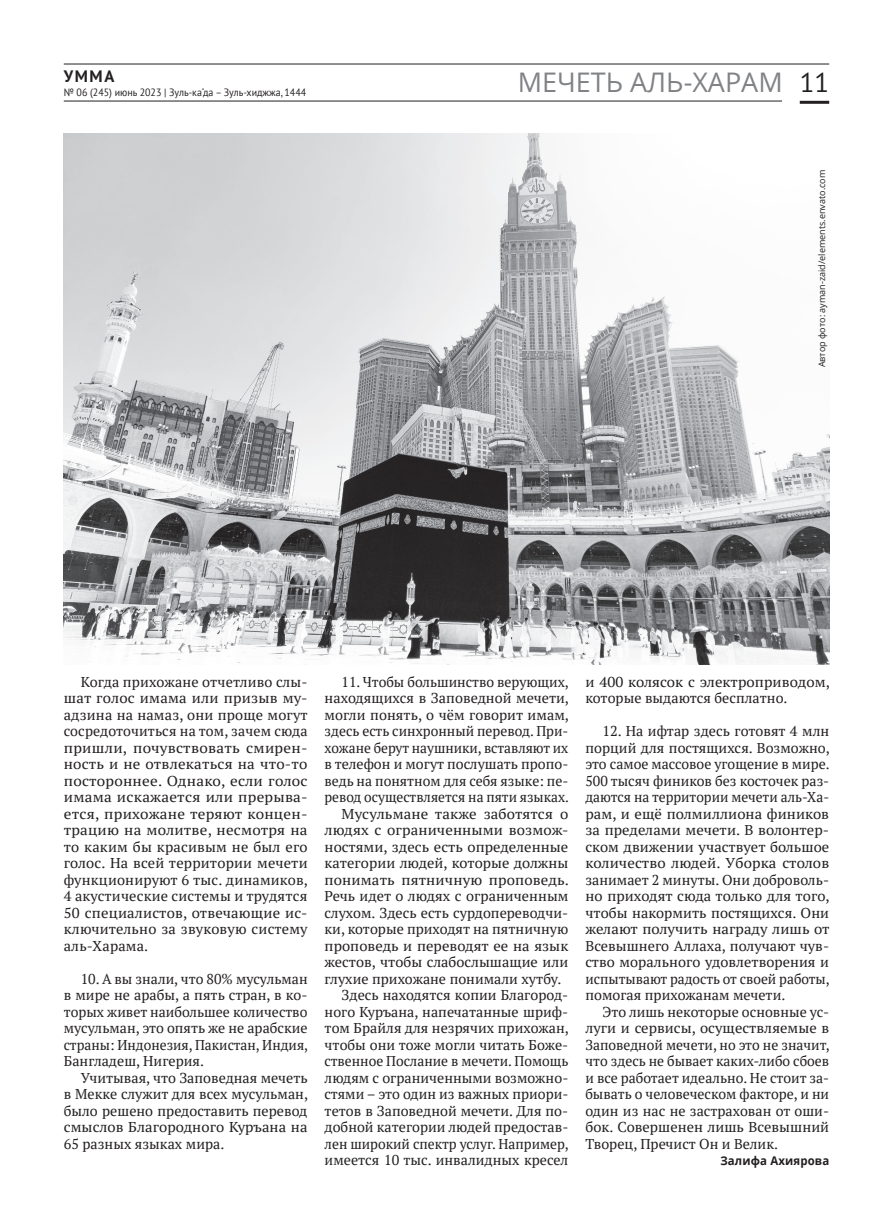
<style>
.page{position:relative;width:893px;height:1229px;background:#fff}
.page>*{position:absolute;margin:0;border:0;box-sizing:border-box;transform-origin:0 0}
.t1{font:27px "Open Sans";color:#808285}
.t2{font:700 16.5px "PT Sans";color:#231f20}
.t3{font:14.25px/16.5px "PT Serif";color:#231f20;text-align:justify}
.t4{font:14.25px/16.5px "PT Serif";color:#231f20;scale:1.05 1}
.t5{font:14.25px "PT Serif";color:#231f20;scale:.96 1}
.t6{font:14.25px "PT Serif";color:#231f20;scale:1.04 1}
.t7{font:700 12px "Open Sans";letter-spacing:.015em;color:#231f20;scale:.95 1}
.t8{font:10.5px "PT Sans";color:#231f20;scale:.95 1}
.t9{font:9px "Open Sans";letter-spacing:.005em;color:#231f20}
.s1{font-family:"PT Sans";color:#231f20}
</style>
<div class="page">
<hr style="left:64px;top:64px;width:765px;height:1px;background:#231f20">
<hr style="left:64px;top:101px;width:718px;height:1px;background:#231f20">
<hr style="left:800px;top:101px;width:29px;height:3px;background:#231f20">
<img style="left:64px;top:134px;width:765px;height:531px">
<p class="t2" style="left:64px;top:65px;width:52px">УММА</p>
<p class="t8" style="left:64px;top:85px;width:257px">№ 06 (245) июнь 2023 | Зуль-ка‘да – Зуль-хиджжа, 1444</p>
<h1 class="t1" style="left:518px;top:64px;width:313px">МЕЧЕТЬ АЛЬ-ХАРАМ <span class="s1">11</span></h1>
<p class="t9" style="left:816px;top:367px;width:199px;rotate:-90deg">Автор фото: ayman-zaid/elements.envato.com</p>
<p class="t3" style="left:64px;top:673px;width:246px;text-indent:17px">Когда прихожане отчетливо слы&shy;шат голос имама или призыв му&shy;адзина на намаз, они проще могут сосредоточиться на том, зачем сюда пришли, почувствовать смирен&shy;ность и не отвлекаться на что-то постороннее. Однако, если голос имама искажается или прерыва&shy;ется, прихожане теряют концен&shy;трацию на молитве, несмотря на то каким бы красивым не был его голос. На всей территории мечети функционируют 6 тыс. динамиков, 4 акустические системы и трудятся 50 специалистов, отвечающие ис&shy;ключительно за звуковую систему аль-Харама.</p>
<p class="t3" style="left:64px;top:970px;width:246px;text-indent:17px">10. А вы знали, что 80% мусульман в мире не арабы, а пять стран, в ко&shy;торых живет наибольшее количество мусульман, это опять же не арабские страны: Индонезия, Пакистан, Индия, Бангладеш, Нигерия.</p>
<p class="t3" style="left:64px;top:1069px;width:246px;text-indent:17px">Учитывая, что Заповедная мечеть в Мекке служит для всех мусульман, было решено предоставить перевод смыслов Благородного Куръана на 65 разных языках мира.</p>
<p class="t3" style="left:342px;top:673px;width:229px">11. Чтобы большинство верующих,</p>
<p class="t3" style="left:325px;top:690px;width:246px">находящихся в Заповедной мечети,</p>
<p class="t3" style="left:325px;top:706px;width:246px">могли понять, о чём говорит имам,</p>
<p class="t3" style="left:325px;top:723px;width:245px">здесь есть синхронный перевод. При-</p>
<p class="t5" style="left:325px;top:738px;width:255px">хожане берут наушники, вставляют их</p>
<p class="t3" style="left:325px;top:756px;width:245px">в телефон и могут послушать пропо-</p>
<p class="t3" style="left:325px;top:772px;width:245px">ведь на понятном для себя языке: пе-</p>
<p class="t5" style="left:325px;top:788px;width:256px">ревод осуществляется на пяти языках.</p>
<p class="t4" style="left:342px;top:805px;width:217px">Мусульмане также заботятся о</p>
<p class="t4" style="left:325px;top:822px;width:234px">людях с ограниченными возмож-</p>
<p class="t6" style="left:325px;top:837px;width:236px">ностями, здесь есть определенные</p>
<p class="t3" style="left:325px;top:855px;width:245px">категории людей, которые должны</p>
<p class="t4" style="left:325px;top:871px;width:234px">понимать пятничную проповедь.</p>
<p class="t3" style="left:325px;top:888px;width:245px">Речь идет о людях с ограниченным</p>
<p class="t3" style="left:325px;top:904px;width:245px">слухом. Здесь есть сурдопереводчи-</p>
<p class="t3" style="left:325px;top:921px;width:245px">ки, которые приходят на пятничную</p>
<p class="t6" style="left:325px;top:936px;width:236px">проповедь и переводят ее на язык</p>
<p class="t3" style="left:325px;top:954px;width:245px">жестов, чтобы слабослышащие или</p>
<p class="t3" style="left:325px;top:970px;width:238px">глухие прихожане понимали хутбу.</p>
<p class="t3" style="left:342px;top:987px;width:228px">Здесь находятся копии Благород-</p>
<p class="t3" style="left:325px;top:1003px;width:245px">ного Куръана, напечатанные шриф-</p>
<p class="t3" style="left:325px;top:1020px;width:246px">том Брайля для незрячих прихожан,</p>
<p class="t3" style="left:325px;top:1036px;width:245px">чтобы они тоже могли читать Боже-</p>
<p class="t3" style="left:325px;top:1053px;width:245px">ственное Послание в мечети. Помощь</p>
<p class="t3" style="left:325px;top:1069px;width:245px">людям с ограниченными возможно-</p>
<p class="t3" style="left:325px;top:1086px;width:245px">стями – это один из важных приори-</p>
<p class="t3" style="left:325px;top:1102px;width:245px">тетов в Заповедной мечети. Для по-</p>
<p class="t3" style="left:325px;top:1119px;width:245px">добной категории людей предостав-</p>
<p class="t3" style="left:325px;top:1135px;width:246px">лен широкий спектр услуг. Например,</p>
<p class="t3" style="left:325px;top:1152px;width:245px">имеется 10 тыс. инвалидных кресел</p>
<p class="t4" style="left:585px;top:673px;width:234px">и 400 колясок с электроприводом, которые выдаются бесплатно.</p>
<p class="t3" style="left:585px;top:723px;width:246px;text-indent:17px">12. На ифтар здесь готовят 4 млн порций для постящихся. Возможно, это самое массовое угощение в мире.<br>500 тысяч фиников без косточек раз&shy;даются на территории мечети аль-Ха&shy;рам, и ещё полмиллиона фиников за пределами мечети. В волонтер&shy;ском движении участвует большое количество людей. Уборка столов занимает 2 минуты. Они доброволь&shy;но приходят сюда только для того, чтобы накормить постящихся. Они желают получить награду лишь от Всевышнего Аллаха, получают чув&shy;ство морального удовлетворения и испытывают радость от своей работы, помогая прихожанам мечети.</p>
<p class="t3" style="left:585px;top:1003px;width:246px;text-indent:17px">Это лишь некоторые основные ус&shy;луги и сервисы, осуществляемые в Заповедной мечети, но это не значит, что здесь не бывает каких-либо сбоев и все работает идеально. Не стоит за&shy;бывать о человеческом факторе, и ни один из нас не застрахован от оши&shy;бок. Совершенен лишь Всевышний Творец, Пречист Он и Велик.</p>
<p class="t7" style="left:720px;top:1152px;width:116px">Залифа Ахиярова</p>
</div>
